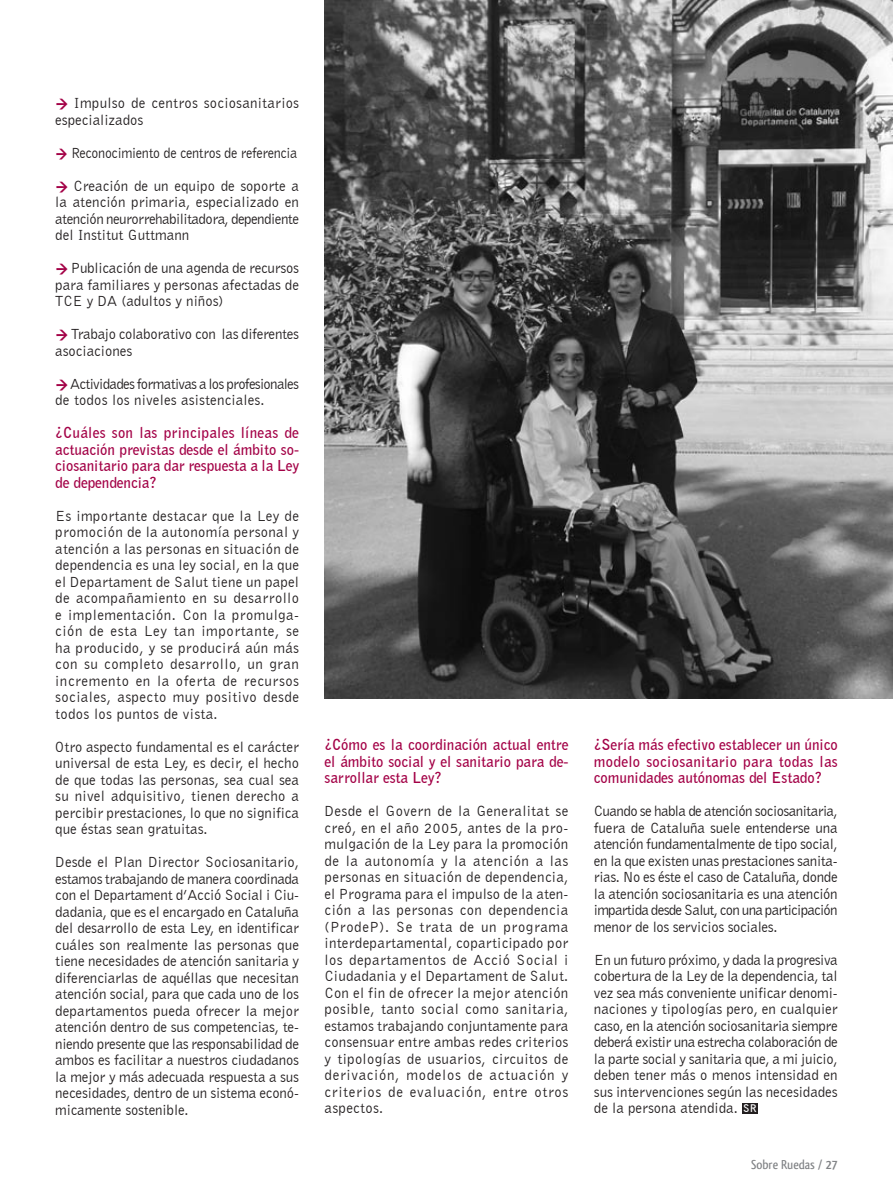
<style>
.page{position:relative;width:893px;height:1195px;background:#fff}
.page>*{position:absolute;margin:0;border:0;box-sizing:border-box;transform-origin:0 0}
.text{font:15px/16.5px "Bell Gothic BT";color:#231f20;text-align:justify}
.text-2{font:700 15px/16.5px "Bell Gothic BT";color:#a30146;text-align:justify}
.text-3{font:15px/16.5px "Bell Gothic BT";letter-spacing:-.045em;color:#231f20}
.text-4{font:15px/16.5px "Bell Gothic BT";letter-spacing:-.02em;color:#231f20}
.text-5{font:15px "Bell Gothic BT";letter-spacing:-.02em;color:#231f20;scale:.95 1}
.t1{font:500 13.5px "Qlassik";color:#808285}
.t2{font:700 10.5px "Bell Gothic BT";color:#fff}
.s1{font-family:"Avance Bold Caps Expert";color:#a30146}
.s2{font-weight:700}
</style>
<div class="page">
<img style="left:325px;top:0;width:568px;height:699px">
<div style="left:742px;top:1103px;width:16px;height:10px;background:#231f20"></div>
<p class="text" style="left:55px;top:95px;width:245px"><span class="s1">H</span> Impulso de centros sociosanitarios especializados</p>
<p class="text-5" style="left:55px;top:143px;width:256px"><span class="s1">H</span> Reconocimiento de centros de referencia</p>
<p class="text" style="left:55px;top:177px;width:245px"><span class="s1">H</span> Creación de un equipo de soporte a la atención primaria, especializado en atención neurorrehabilitadora, dependiente del Institut Guttmann</p>
<p class="text" style="left:55px;top:260px;width:245px"><span class="s1">H</span> Publicación de una agenda de recursos para familiares y personas afectadas de TCE y DA (adultos y niños)</p>
<p class="text-4" style="left:55px;top:326px;width:245px"><span class="s1">H</span> Trabajo colaborativo con las diferentes asociaciones</p>
<p class="text-3" style="left:55px;top:375px;width:245px"><span class="s1">H</span> Actividades formativas a los profesionales de todos los niveles asistenciales.</p>
<p class="text-2" style="left:55px;top:424px;width:245px">¿Cuáles son las principales líneas de actuación previstas desde el ámbito so&shy;ciosanitario para dar respuesta a la Ley de dependencia?</p>
<p class="text" style="left:55px;top:507px;width:245px">Es importante destacar que la Ley de promoción de la autonomía personal y atención a las personas en situación de dependencia es una ley social, en la que el Departament de Salut tiene un papel de acompañamiento en su desarrollo e implementación. Con la promulga&shy;ción de esta Ley tan importante, se ha producido, y se producirá aún más con su completo desarrollo, un gran incremento en la oferta de recursos sociales, aspecto muy positivo desde todos los puntos de vista.</p>
<p class="text" style="left:55px;top:738px;width:245px">Otro aspecto fundamental es el carácter universal de esta Ley, es decir, el hecho de que todas las personas, sea cual sea su nivel adquisitivo, tienen derecho a percibir prestaciones, lo que no significa que éstas sean gratuitas.</p>
<p class="text" style="left:55px;top:854px;width:245px">Desde el Plan Director Sociosanitario, estamos trabajando de manera coordinada con el Departament d’Acció Social i Ciu&shy;dadania, que es el encargado en Cataluña del desarrollo de esta Ley, en identificar cuáles son realmente las personas que tiene necesidades de atención sanitaria y diferenciarlas de aquéllas que necesitan atención social, para que cada uno de los departamentos pueda ofrecer la mejor atención dentro de sus competencias, te&shy;niendo presente que las responsabilidad de ambos es facilitar a nuestros ciudadanos la mejor y más adecuada respuesta a sus necesidades, dentro de un sistema econó&shy;micamente sostenible.</p>
<p class="text-2" style="left:325px;top:736px;width:245px">¿Cómo es la coordinación actual entre el ámbito social y el sanitario para de&shy;sarrollar esta Ley?</p>
<p class="text" style="left:325px;top:803px;width:245px">Desde el Govern de la Generalitat se creó, en el año 2005, antes de la pro&shy;mulgación de la Ley para la promoción de la autonomía y la atención a las personas en situación de dependencia, el Programa para el impulso de la aten&shy;ción a las personas con dependencia (ProdeP). Se trata de un programa interdepartamental, coparticipado por los departamentos de Acció Social i Ciudadania y el Departament de Salut.<br>Con el fin de ofrecer la mejor atención posible, tanto social como sanitaria, estamos trabajando conjuntamente para consensuar entre ambas redes criterios y tipologías de usuarios, circuitos de derivación, modelos de actuación y criterios de evaluación, entre otros aspectos.</p>
<p class="text-2" style="left:594px;top:736px;width:245px">¿Sería más efectivo establecer un único modelo sociosanitario para todas las comunidades autónomas del Estado?</p>
<p class="text" style="left:594px;top:803px;width:245px">Cuando se habla de atención sociosanitaria, fuera de Cataluña suele entenderse una atención fundamentalmente de tipo social, en la que existen unas prestaciones sanita&shy;rias. No es éste el caso de Cataluña, donde la atención sociosanitaria es una atención impartida desde Salut, con una participación menor de los servicios sociales.</p>
<p class="text" style="left:594px;top:951px;width:245px">En un futuro próximo, y dada la progresiva cobertura de la Ley de la dependencia, tal vez sea más conveniente unificar denomi&shy;naciones y tipologías pero, en cualquier caso, en la atención sociosanitaria siempre deberá existir una estrecha colaboración de la parte social y sanitaria que, a mi juicio, deben tener más o menos intensidad en sus intervenciones según las necesidades de la persona atendida.</p>
<p class="t2" style="left:743px;top:1101px;width:15px">SR</p>
<p class="t1" style="left:751px;top:1156px;width:82px">Sobre Ruedas / <span class="s2">27</span></p>
</div>
